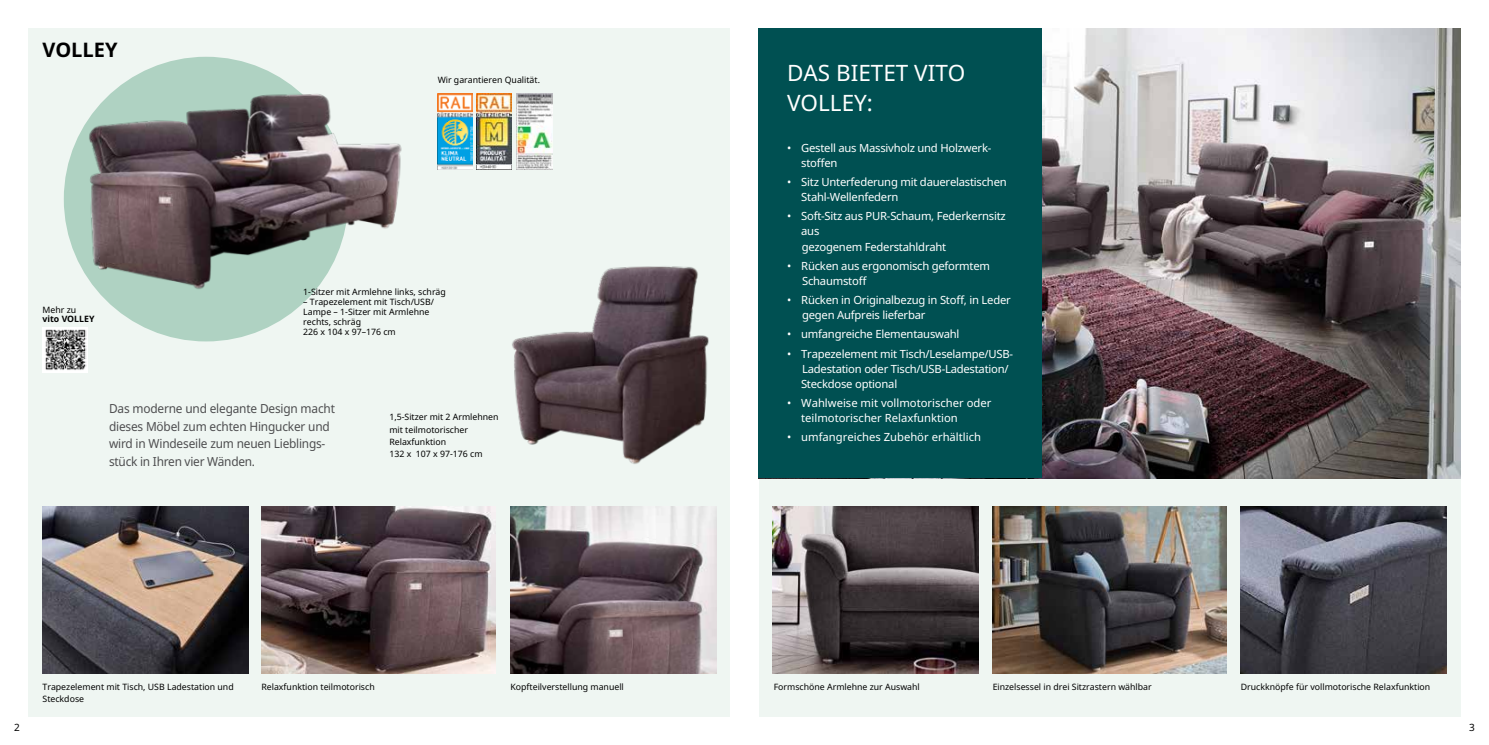
<style>
.page{position:relative;width:1489px;height:745px;background:#fff}
.page>*{position:absolute;margin:0;border:0;box-sizing:border-box;transform-origin:0 0}
.t1{font:22.5px/30px "Noto Sans";color:#fff}
.t2{font:700 20px "Noto Sans";color:#000}
.t3{font:12.5px/17.5px "Noto Sans";letter-spacing:-.015em;color:#4d4d4f;scale:.95 1}
.t4{font:11.25px/15px "Noto Sans";letter-spacing:-.02em;color:#fff}
.t5{font:11.25px/15px "Noto Sans";color:#fff}
.t6{font:10px "Noto Sans";color:#000}
.t7{font:8.75px/10px "Noto Sans";color:#000}
.t8{font:700 8.75px "Noto Sans";color:#000}
</style>
<div class="page">
<div style="left:758px;top:28px;width:702px;height:688px;background:#eff6f2"></div>
<img style="left:1042px;top:28px;width:418px;height:450px">
<div style="left:758px;top:28px;width:284px;height:450px;background:#005052"></div>
<div style="left:28px;top:28px;width:702px;height:688px;background:#eff6f2"></div>
<div style="left:64px;top:57px;width:284px;height:284px;background:#afd2c2;border-radius:50%"></div>
<img style="left:261px;top:506px;width:234px;height:167px">
<img style="left:43px;top:506px;width:205px;height:167px">
<img style="left:510px;top:506px;width:206px;height:167px">
<img style="left:772px;top:506px;width:206px;height:167px">
<img style="left:1240px;top:506px;width:206px;height:167px">
<div style="left:43px;top:327px;width:45px;height:45px;background:#fff"></div>
<img style="left:45px;top:329px;width:41px;height:41px">
<img style="left:992px;top:506px;width:234px;height:167px">
<img style="left:79px;top:76px;width:323px;height:227px">
<img style="left:476px;top:93px;width:35px;height:76px">
<img style="left:516px;top:94px;width:36px;height:75px">
<img style="left:437px;top:93px;width:35px;height:76px">
<img style="left:512px;top:266px;width:197px;height:198px">
<h2 class="t2" style="left:43px;top:35px;width:76px">VOLLEY</h2>
<p class="t7" style="left:43px;top:305px;width:35px">Mehr zu</p>
<p class="t8" style="left:43px;top:312px;width:53px">vito VOLLEY</p>
<p class="t7" style="left:437px;top:75px;width:104px">Wir garantieren Qualität.</p>
<p class="t7" style="left:303px;top:287px;width:144px">1-Sitzer mit Armlehne links, schräg</p>
<p class="t7" style="left:303px;top:297px;width:132px">– Trapezelement mit Tisch/USB/<br>Lampe – 1-Sitzer mit Armlehne rechts, schräg<br>226 x 104 x 97–176 cm</p>
<h3 class="t3" style="left:109px;top:400px;width:239px">Das moderne und elegante Design macht dieses Möbel zum echten Hingucker und wird in Windeseile zum neuen Lieblings&shy;stück in Ihren vier Wänden.</h3>
<p class="t7" style="left:389px;top:411px;width:111px;line-height:12.2px">1,5-Sitzer mit 2 Armlehnen mit teilmotorischer<br>Relaxfunktion<br>132 x 107 x 97-176 cm</p>
<h1 class="t1" style="left:787px;top:58px;width:180px">DAS BIETET VITO<br>VOLLEY:</h1>
<p class="t4" style="left:801px;top:140px;width:192px;text-indent:-14px">• Gestell aus Massivholz und Holzwerk&shy;stoffen</p>
<p class="t4" style="left:801px;top:175px;width:207px;text-indent:-14px">• Sitz Unterfederung mit dauerelastischen<br>Stahl-Wellenfedern</p>
<p class="t4" style="left:801px;top:209px;width:206px;text-indent:-14px">• Soft-Sitz aus PUR-Schaum, Federkernsitz aus<br>gezogenem Federstahldraht</p>
<p class="t4" style="left:802px;top:258px;width:189px;text-indent:-15px">• Rücken aus ergonomisch geformtem<br>Schaumstoff</p>
<p class="t4" style="left:802px;top:292px;width:210px;text-indent:-15px">• Rücken in Originalbezug in Stoff, in Leder gegen Aufpreis lieferbar</p>
<p class="t4" style="left:787px;top:327px;width:174px">• umfangreiche Elementauswahl</p>
<p class="t4" style="left:801px;top:346px;width:214px;text-indent:-14px">• Trapezelement mit Tisch/Leselampe/USB-<br>Ladestation oder Tisch/USB-Ladestation/<br>Steckdose optional</p>
<p class="t5" style="left:801px;top:395px;width:192px;text-indent:-14px">• Wahlweise mit vollmotorischer oder teilmotorischer Relaxfunktion</p>
<p class="t5" style="left:787px;top:429px;width:195px">• umfangreiches Zubehör erhältlich</p>
<p class="t7" style="left:43px;top:681px;width:193px">Trapezelement mit Tisch, USB Ladestation und</p>
<p class="t7" style="left:510px;top:681px;width:115px">Kopfteilverstellung manuell</p>
<p class="t7" style="left:43px;top:694px;width:43px">Steckdose</p>
<p class="t7" style="left:261px;top:681px;width:115px">Relaxfunktion teilmotorisch</p>
<p class="t7" style="left:773px;top:681px;width:147px">Formschöne Armlehne zur Auswahl</p>
<p class="t7" style="left:992px;top:681px;width:161px">Einzelsessel in drei Sitzrastern wählbar</p>
<p class="t7" style="left:1240px;top:681px;width:191px">Druckknöpfe für vollmotorische Relaxfunktion</p>
<p class="t6" style="left:14px;top:719px;width:7px">2</p>
<p class="t6" style="left:1468px;top:719px;width:7px">3</p>
</div>
